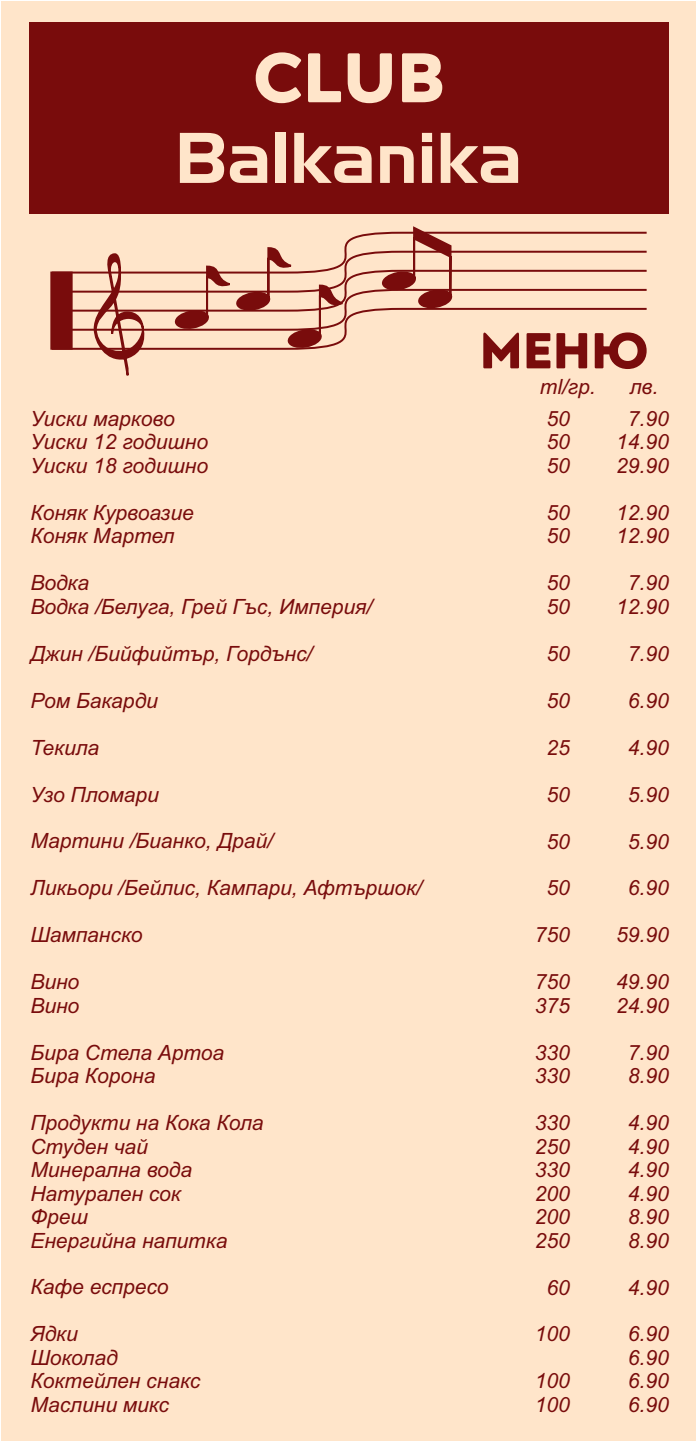
<style>
.page{position:relative;width:698px;height:1443px;background:#fff}
.page>*{position:absolute;margin:0;border:0;box-sizing:border-box;transform-origin:0 0}
.t1{font:700 69.83px "Posterama Text";color:#ffe5ca}
.t2{font:69.65px "Handel Gothic BT";color:#ffe5ca}
.t3{font:700 50.4px "Posterama Text";color:#790c0c}
.t4{font:italic 21px/23.4px "Arial";color:#790c0c}
</style>
<div class="page">
<div style="left:2px;top:2px;width:694px;height:1438px;background:#ffe5ca"></div>
<div style="left:29px;top:22px;width:640px;height:191px;background:#790c0c"></div>
<svg style="left:452px;top:231px;width:195px;height:79px"></svg>
<svg style="left:50px;top:226px;width:402px;height:124px"></svg>
<svg style="left:93px;top:252px;width:52px;height:124px"></svg>
<h1 class="t1" style="left:253px;top:49px;width:193px">CLUB</h1>
<h2 class="t2" style="left:175px;top:130px;width:349px">Balkanika</h2>
<p class="t4" style="left:30px;top:408px;width:179px">Уиски марково<br>Уиски 12 годишно<br>Уиски 18 годишно</p>
<p class="t4" style="left:30px;top:502px;width:165px">Коняк Курвоазие<br>Коняк Мартел</p>
<p class="t4" style="left:30px;top:573px;width:343px">Водка<br>Водка /Белуга, Грей Гъс, Империя/</p>
<p class="t4" style="left:30px;top:643px;width:284px">Джин /Бийфийтър, Гордънс/</p>
<p class="t4" style="left:30px;top:690px;width:129px">Ром Бакарди</p>
<p class="t4" style="left:30px;top:737px;width:70px">Текила</p>
<p class="t4" style="left:30px;top:784px;width:130px">Узо Пломари</p>
<p class="t4" style="left:30px;top:831px;width:244px">Мартини /Бианко, Драй/</p>
<p class="t4" style="left:30px;top:878px;width:393px">Ликьори /Бейлис, Кампари, Афтършок/</p>
<p class="t4" style="left:30px;top:925px;width:114px">Шампанско</p>
<p class="t4" style="left:30px;top:971px;width:50px">Вино<br>Вино</p>
<p class="t4" style="left:30px;top:1042px;width:195px">Бира Стела Артоа<br>Бира Корона</p>
<p class="t4" style="left:30px;top:1112px;width:235px">Продукти на Кока Кола<br>Студен чай<br>Минерална вода<br>Натурален сок<br>Фреш<br>Енергийна напитка</p>
<p class="t4" style="left:30px;top:1276px;width:140px">Кафе еспресо</p>
<p class="t4" style="left:30px;top:1323px;width:171px">Ядки<br>Шоколад<br>Коктейлен снакс<br>Маслини микс</p>
<h3 class="t3" style="left:480px;top:330px;width:170px">МЕНЮ</h3>
<p class="t4" style="left:540px;top:376px;width:57px">ml/гр.</p>
<p class="t4" style="left:628px;top:372px;width:42px;line-height:32px">лв.<br>7.90</p>
<p class="t4" style="left:616px;top:432px;width:54px">14.90<br>29.90</p>
<p class="t4" style="left:616px;top:502px;width:54px">12.90<br>12.90</p>
<p class="t4" style="left:616px;top:573px;width:54px;text-align:center">7.90<br>12.90</p>
<p class="t4" style="left:628px;top:643px;width:42px">7.90</p>
<p class="t4" style="left:628px;top:690px;width:42px">6.90</p>
<p class="t4" style="left:628px;top:737px;width:42px">4.90</p>
<p class="t4" style="left:628px;top:784px;width:42px">5.90</p>
<p class="t4" style="left:628px;top:831px;width:42px">5.90</p>
<p class="t4" style="left:628px;top:878px;width:42px">6.90</p>
<p class="t4" style="left:616px;top:925px;width:54px">59.90</p>
<p class="t4" style="left:616px;top:972px;width:54px">49.90<br>24.90</p>
<p class="t4" style="left:628px;top:1042px;width:42px">7.90<br>8.90</p>
<p class="t4" style="left:628px;top:1112px;width:42px;text-align:justify">4.90<br>4.90<br>4.90<br>4.90<br>8.90<br>8.90</p>
<p class="t4" style="left:628px;top:1277px;width:42px">4.90</p>
<p class="t4" style="left:628px;top:1323px;width:42px;text-align:justify">6.90<br>6.90<br>6.90<br>6.90</p>
<p class="t4" style="left:547px;top:409px;width:25px;text-align:justify">50<br>50<br>50</p>
<p class="t4" style="left:547px;top:502px;width:25px">50<br>50</p>
<p class="t4" style="left:547px;top:573px;width:25px">50<br>50</p>
<p class="t4" style="left:547px;top:643px;width:25px">50</p>
<p class="t4" style="left:547px;top:690px;width:25px">50</p>
<p class="t4" style="left:547px;top:737px;width:25px">25</p>
<p class="t4" style="left:547px;top:784px;width:25px">50</p>
<p class="t4" style="left:547px;top:831px;width:25px">50</p>
<p class="t4" style="left:547px;top:878px;width:25px">50</p>
<p class="t4" style="left:535px;top:925px;width:37px">750</p>
<p class="t4" style="left:535px;top:972px;width:37px">750<br>375</p>
<p class="t4" style="left:535px;top:1042px;width:37px">330<br>330</p>
<p class="t4" style="left:535px;top:1112px;width:37px;text-align:justify">330<br>250<br>330<br>200<br>200<br>250</p>
<p class="t4" style="left:547px;top:1277px;width:25px">60</p>
<p class="t4" style="left:535px;top:1323px;width:37px">100</p>
<p class="t4" style="left:535px;top:1370px;width:37px">100<br>100</p>
</div>
